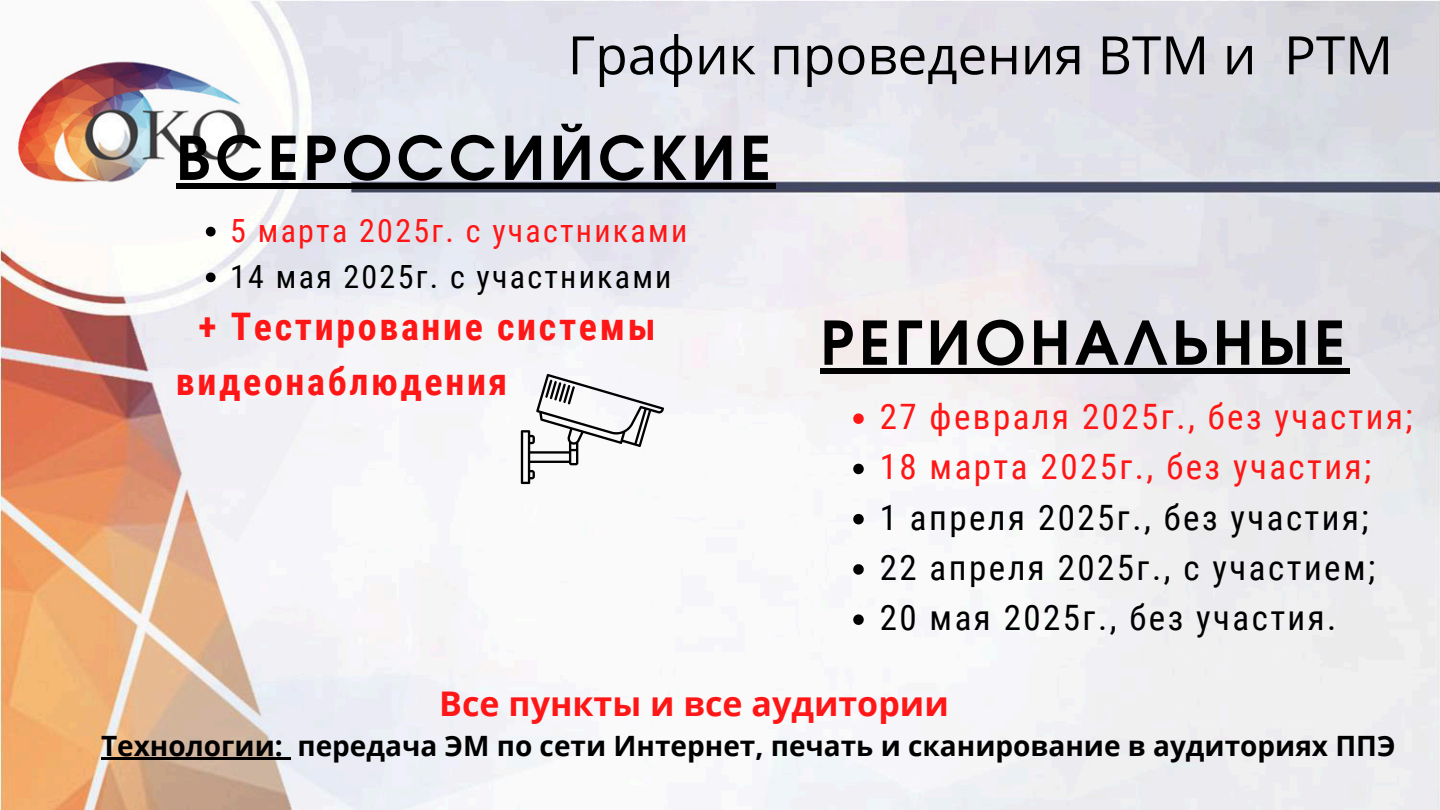
<style>
.page{position:relative;width:1440px;height:810px;background:#fff}
.page>*{position:absolute;margin:0;border:0;box-sizing:border-box;transform-origin:0 0}
.t1{font:700 60px "Evolventa";letter-spacing:.07em;color:#000}
.t2{font:53px "Open Sans";color:#000}
.t3{font:700 38px/54.8px "Roboto Condensed";letter-spacing:.07em;color:#ff1616}
.t4{font:35px "Roboto Condensed";letter-spacing:.07em;color:#000}
.t5{font:35px "Roboto Condensed";letter-spacing:.07em;color:#ff1616}
.t6{font:700 34px "Open Sans";color:#ff1616}
.t7{font:32px "Roboto Condensed";letter-spacing:.07em;color:#ff1616}
.t8{font:32px "Roboto Condensed";letter-spacing:.07em;color:#000}
.t9{font:700 28px "Open Sans";color:#000}
</style>
<div class="page">
<img style="left:0;top:0;width:1440px;height:810px">
<svg style="left:521px;top:374px;width:143px;height:110px"></svg>
<hr style="left:101px;top:758px;width:182px;height:2px;background:#000">
<svg style="left:283px;top:758px;width:7px;height:2px"></svg>
<div style="left:176px;top:183px;width:599px;height:6px;background:#000"></div>
<svg style="left:206px;top:227px;width:10px;height:9px"></svg>
<svg style="left:206px;top:272px;width:10px;height:10px"></svg>
<div style="left:820px;top:368px;width:529px;height:6px;background:#000"></div>
<svg style="left:853px;top:413px;width:11px;height:11px"></svg>
<svg style="left:853px;top:464px;width:11px;height:10px"></svg>
<svg style="left:853px;top:514px;width:11px;height:10px"></svg>
<svg style="left:853px;top:564px;width:11px;height:11px"></svg>
<svg style="left:853px;top:614px;width:11px;height:11px"></svg>
<h2 class="t2" style="left:568px;top:18px;width:827px">График проведения ВТМ и РТМ</h2>
<h3 class="t1" style="left:176px;top:132px;width:597px">ВСЕРОССИЙСКИЕ</h3>
<p class="t7" style="left:230px;top:212px;width:459px">5 марта 2025г. с участниками</p>
<h1 class="t8" style="left:230px;top:258px;width:443px">14 мая 2025г. с участниками</h1>
<p class="t3" style="left:176px;top:300px;width:481px;text-indent:23px">+ Тестирование системы видеонаблюдения</p>
<p class="t1" style="left:820px;top:317px;width:526px">РЕГИОНАЛЬНЫЕ</p>
<p class="t5" style="left:880px;top:397px;width:534px">27 февраля 2025г., без участия;</p>
<p class="t5" style="left:880px;top:447px;width:493px">18 марта 2025г., без участия;</p>
<p class="t4" style="left:880px;top:497px;width:490px">1 апреля 2025г., без участия;</p>
<h5 class="t4" style="left:880px;top:547px;width:497px">22 апреля 2025г., с участием;</h5>
<p class="t4" style="left:880px;top:598px;width:458px">20 мая 2025г., без участия.</p>
<p class="t6" style="left:439px;top:680px;width:511px">Все пункты и все аудитории</p>
<h1 class="t9" style="left:101px;top:726px;width:183px">Технологии:</h1>
<p class="t9" style="left:297px;top:726px;width:1100px">передача ЭМ по сети Интернет, печать и сканирование в аудиториях ППЭ</p>
</div>
